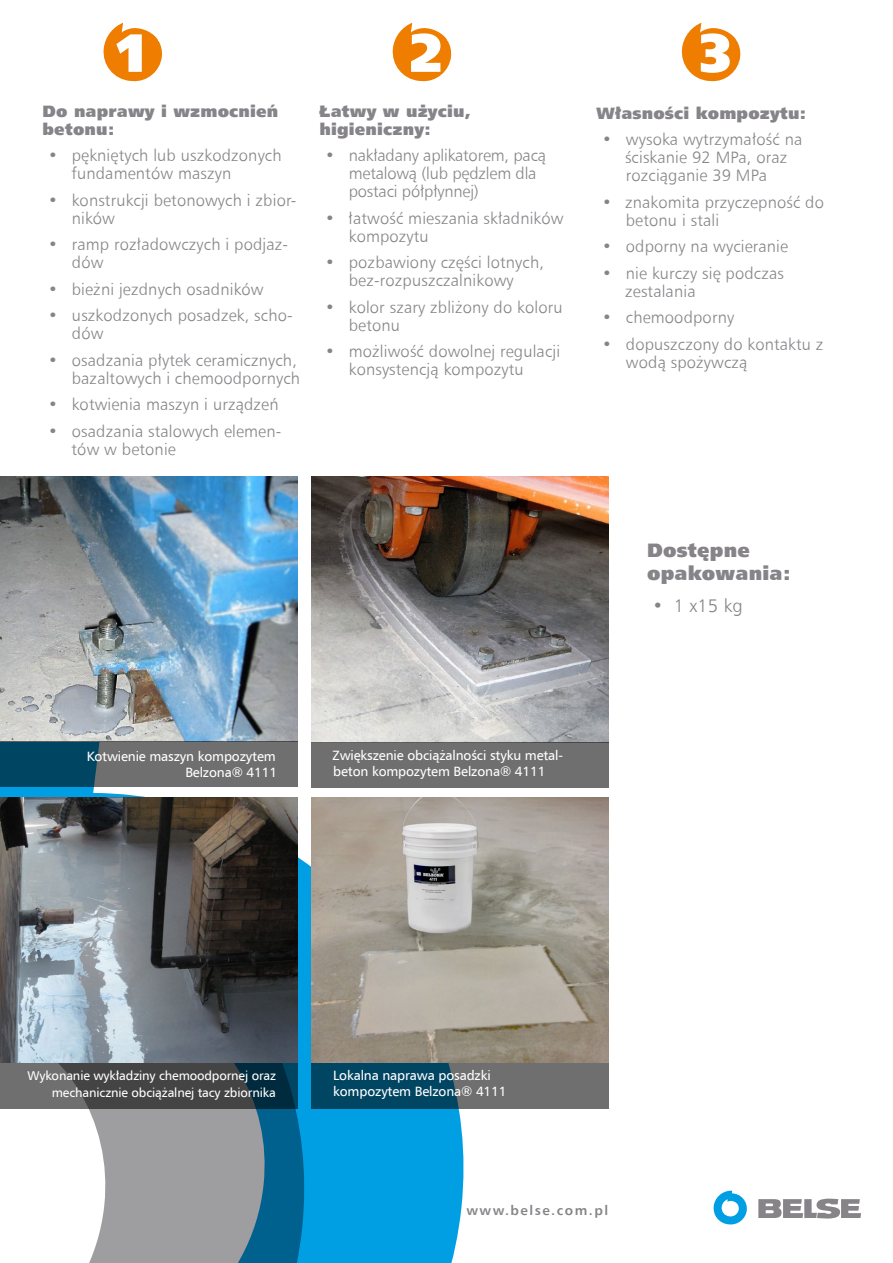
<style>
.page{position:relative;width:893px;height:1263px;background:#fff}
.page>*{position:absolute;margin:0;border:0;box-sizing:border-box;transform-origin:0 0}
.t1{font:54px "Humnst 777 X Blk EU";color:#fff}
.t2{font:19.5px/23.4px "Humnst 777 X Blk EU";letter-spacing:.01em;color:#868488}
.t3{font:18.3px "Humnst 777 Lt EU";color:#868488}
.t4{font:16.5px/18px "Humnst 777 Lt EU";letter-spacing:.01em;color:#868488}
.t5{font:16.5px/18px "Humnst 777 X Blk EU";letter-spacing:.01em;color:#868488}
.t6{font:16.5px/18px "Humnst 777 Lt EU";letter-spacing:-.01em;color:#868488}
.t7{font:13.5px/16.5px "Humnst 777 EU";letter-spacing:-.01em;color:#fff}
.t8{font:700 13.5px "Humnst 777 EU";letter-spacing:.11em;color:#868488}
.t9{font:12.75px/16.5px "Humnst 777 EU";letter-spacing:-.01em;color:#fff;text-align:right}
</style>
<div class="page">
<svg style="left:0;top:787px;width:465px;height:476px"></svg>
<img style="left:311px;top:477px;width:298px;height:265px">
<img style="left:0;top:797px;width:298px;height:266px">
<img style="left:0;top:477px;width:298px;height:265px">
<img style="left:311px;top:797px;width:298px;height:266px">
<svg style="left:758px;top:1198px;width:103px;height:20px"></svg>
<svg style="left:713px;top:1190px;width:34px;height:35px"></svg>
<svg style="left:103px;top:22px;width:59px;height:60px"></svg>
<svg style="left:392px;top:23px;width:60px;height:59px"></svg>
<svg style="left:681px;top:23px;width:60px;height:59px"></svg>
<svg style="left:0;top:742px;width:298px;height:45px;background:#4b616a"></svg>
<svg style="left:311px;top:1063px;width:298px;height:45px;background:#3a5a68"></svg>
<svg style="left:0;top:1063px;width:298px;height:45px;background:#434b4f"></svg>
<div style="left:311px;top:742px;width:298px;height:45px;background:#706f6f"></div>
<h1 class="t1" style="left:116px;top:18px;width:32px">1</h1>
<h1 class="t1" style="left:410px;top:18px;width:34px">2</h1>
<h1 class="t1" style="left:699px;top:18px;width:33px">3</h1>
<p class="t5" style="left:43px;top:102px;width:237px">Do naprawy i wzmocnień betonu:</p>
<p class="t4" style="left:72px;top:146px;width:212px;text-indent:-24px">• pękniętych lub uszkodzonych fundamentów maszyn</p>
<p class="t4" style="left:72px;top:191px;width:226px;text-indent:-24px">• konstrukcji betonowych i zbior&shy;ników</p>
<p class="t4" style="left:72px;top:235px;width:218px;text-indent:-24px">• ramp rozładowczych i podjaz&shy;dów</p>
<p class="t4" style="left:48px;top:280px;width:217px">• bieżni jezdnych osadników</p>
<p class="t4" style="left:72px;top:306px;width:222px;text-indent:-24px">• uszkodzonych posadzek, scho&shy;dów</p>
<p class="t4" style="left:48px;top:351px;width:254px;text-align:right">• osadzania płytek ceramicznych, bazaltowych i chemoodpornych</p>
<p class="t4" style="left:48px;top:395px;width:232px">• kotwienia maszyn i urządzeń</p>
<p class="t4" style="left:72px;top:422px;width:211px;text-indent:-24px">• osadzania stalowych elemen&shy;tów w betonie</p>
<p class="t5" style="left:319px;top:102px;width:153px">Łatwy w użyciu, higieniczny:</p>
<p class="t6" style="left:349px;top:146px;width:199px;text-indent:-24px">• nakładany aplikatorem, pacą metalową (lub pędzlem dla postaci półpłynnej)</p>
<p class="t4" style="left:349px;top:209px;width:216px;text-indent:-24px">• łatwość mieszania składników kompozytu</p>
<p class="t4" style="left:325px;top:253px;width:220px;text-align:center">• pozbawiony części lotnych, bez-rozpuszczalnikowy</p>
<p class="t4" style="left:349px;top:298px;width:215px;text-indent:-24px">• kolor szary zbliżony do koloru betonu</p>
<p class="t4" style="left:349px;top:342px;width:213px;text-indent:-24px">• możliwość dowolnej regulacji konsystencją kompozytu</p>
<p class="t5" style="left:597px;top:104px;width:211px">Własności kompozytu:</p>
<p class="t4" style="left:625px;top:130px;width:179px;text-indent:-23px">• wysoka wytrzymałość na ściskanie 92 MPa, oraz rozciąganie 39 MPa</p>
<p class="t4" style="left:626px;top:193px;width:200px;text-indent:-24px">• znakomita przyczepność do betonu i stali</p>
<p class="t4" style="left:602px;top:237px;width:188px">• odporny na wycieranie</p>
<p class="t4" style="left:625px;top:264px;width:160px;text-indent:-23px">• nie kurczy się podczas zestalania</p>
<p class="t4" style="left:602px;top:308px;width:134px">• chemoodporny</p>
<p class="t4" style="left:626px;top:335px;width:199px;text-indent:-24px">• dopuszczony do kontaktu z wodą spożywczą</p>
<p class="t2" style="left:647px;top:539px;width:145px">Dostępne opakowania:</p>
<p class="t3" style="left:652px;top:594px;width:92px">• 1 x15 kg</p>
<p class="t7" style="left:87px;top:747px;width:192px;text-align:right">Kotwienie maszyn kompozytem<br>Belzona® 4111</p>
<p class="t7" style="left:333px;top:747px;width:232px">Zwiększenie obciążalności styku metal&shy;beton kompozytem Belzona® 4111</p>
<p class="t9" style="left:28px;top:1067px;width:250px">Wykonanie wykładziny chemoodpornej oraz mechanicznie obciążalnej tacy zbiornika</p>
<p class="t7" style="left:333px;top:1066px;width:175px">Lokalna naprawa posadzki kompozytem Belzona® 4111</p>
<p class="t8" style="left:466px;top:1201px;width:143px">www.belse.com.pl</p>
</div>
